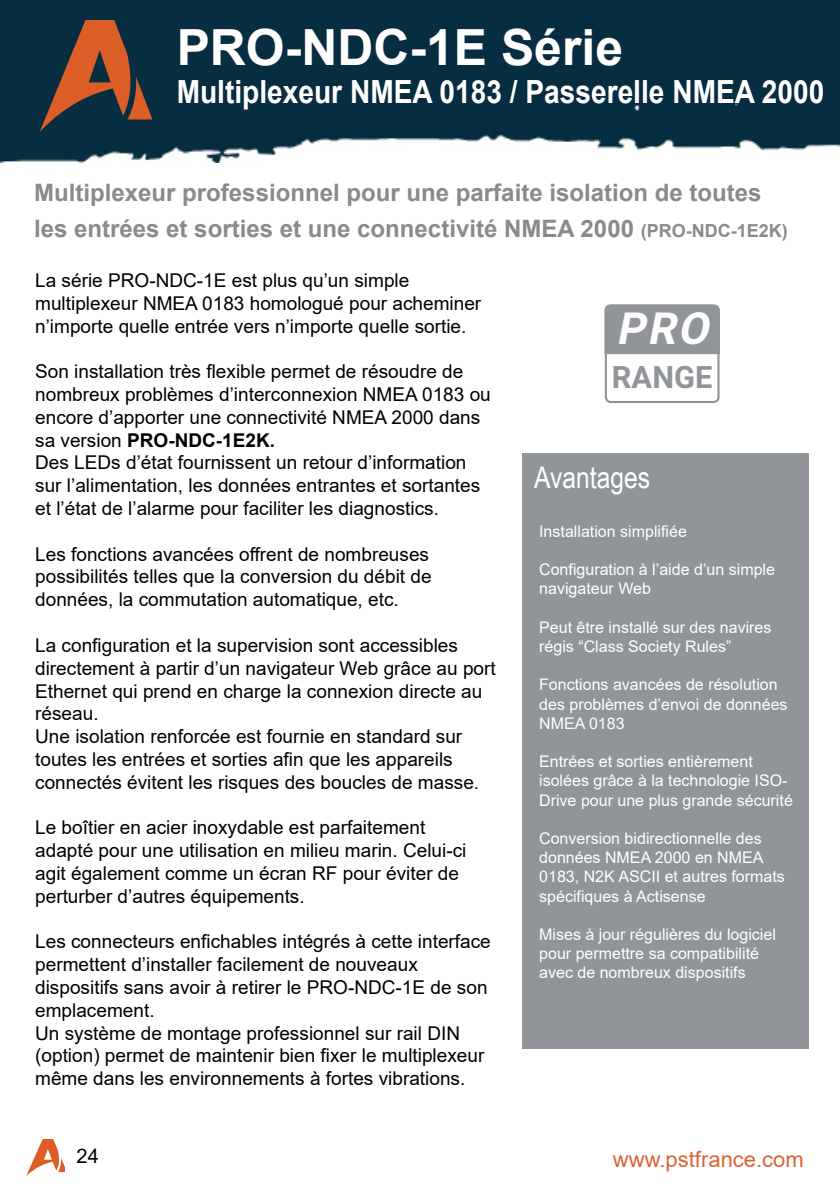
<style>
.page{position:relative;width:840px;height:1191px;background:#fff}
.page>*{position:absolute;margin:0;border:0;box-sizing:border-box;transform-origin:0 0}
.t1{font:700 49.8px "Arial";color:#fff}
.t2{font:italic 700 44.2px "Roboto";color:#fff}
.t3{font:700 32px "Arial";color:#fff;scale:.88 1}
.t4{font:700 30.8px "Roboto";color:#919498}
.t5{font:30px "Arial Narrow";color:#fff}
.t6{font:700 24px/36px "Arial";color:#898a8d}
.t7{font:22px "Arial";color:#dc6434}
.t8{font:20px "Arial";color:#000}
.t9{font:19px/22.8px "Arial";color:#000}
.t10{font:16px/19.2px "Arial";color:#fff}
.s1{font-size:18px}
.s2{font-weight:700}
</style>
<div class="page">
<svg style="left:26px;top:1139px;width:38px;height:37px"></svg>
<img style="left:0;top:0;width:839px;height:162px">
<div style="left:522px;top:454px;width:286px;height:595px;background:#919498"></div>
<svg style="left:40px;top:20px;width:112px;height:112px;background:#593f36"></svg>
<div style="left:604px;top:305px;width:115px;height:98px;border:2px solid #919498;border-radius:5px"></div>
<div style="left:604px;top:304px;width:115px;height:50px;background:#919498"></div>
<h1 class="t1" style="left:176px;top:12px;width:447px">PRO-NDC-1E Série</h1>
<h3 class="t3" style="left:176px;top:70px;width:737px">Multiplexeur NMEA 0183 / Passerelle NMEA 2000</h3>
<p class="t6" style="left:34px;top:175px;width:754px">Multiplexeur professionnel pour une parfaite isolation de toutes les entrées et sorties et une connectivité NMEA 2000 <span class="s1">(PRO-NDC-1E2K)</span></p>
<p class="t9" style="left:35px;top:269px;width:447px">La série PRO-NDC-1E est plus qu’un simple multiplexeur NMEA 0183 homologué pour acheminer n’importe quelle entrée vers n’importe quelle sortie.</p>
<p class="t9" style="left:35px;top:360px;width:457px">Son installation très flexible permet de résoudre de nombreux problèmes d’interconnexion NMEA 0183 ou encore d’apporter une connectivité NMEA 2000 dans sa version <span class="s2">PRO-NDC-1E2K.<br></span>Des LEDs d’état fournissent un retour d’information sur l’alimentation, les données entrantes et sortantes et l’état de l’alarme pour faciliter les diagnostics.</p>
<p class="t9" style="left:35px;top:542px;width:398px">Les fonctions avancées offrent de nombreuses possibilités telles que la conversion du débit de données, la commutation automatique, etc.</p>
<p class="t9" style="left:35px;top:633px;width:462px">La configuration et la supervision sont accessibles directement à partir d’un navigateur Web grâce au port Ethernet qui prend en charge la connexion directe au réseau.<br>Une isolation renforcée est fournie en standard sur toutes les entrées et sorties afin que les appareils connectés évitent les risques des boucles de masse.</p>
<p class="t9" style="left:35px;top:816px;width:432px">Le boîtier en acier inoxydable est parfaitement adapté pour une utilisation en milieu marin. Celui-ci agit également comme un écran RF pour éviter de perturber d’autres équipements.</p>
<p class="t9" style="left:35px;top:930px;width:457px">Les connecteurs enfichableS intégrés à cette interface permettent d’installer facilement de nouveaux dispositifs sans avoir à retirer le PRO-NDC-1E de son emplacement.<br>Un système de montage professionnel sur rail DIN (option) permet de maintenir bien fixer le multiplexeur même dans les environnements à fortes vibrations.</p>
<h2 class="t2" style="left:616px;top:297px;width:105px">PRO</h2>
<h3 class="t4" style="left:611px;top:355px;width:102px">RANGE</h3>
<h3 class="t5" style="left:534px;top:455px;width:117px">Avantages</h3>
<p class="t10" style="left:539px;top:521px;width:149px">Installation simplifiée</p>
<p class="t10" style="left:539px;top:560px;width:237px">Configuration à l’aide d’un simple navigateur Web</p>
<p class="t10" style="left:539px;top:617px;width:234px">Peut être installé sur des navires régis “Class Society Rules”</p>
<p class="t10" style="left:539px;top:675px;width:250px">Fonctions avancées de résolution des problèmes d’envoi de données<br>NMEA 0183</p>
<p class="t10" style="left:539px;top:752px;width:255px">Entrées et sorties entièrement isolées grâce à la technologie ISO-<br>Drive pour une plus grande sécurité</p>
<p class="t10" style="left:539px;top:828px;width:247px">Conversion bidirectionnelle des données NMEA 2000 en NMEA<br>0183, N2K ASCII et autres formats spécifiques à Actisense</p>
<p class="t10" style="left:539px;top:924px;width:238px">Mises à jour régulières du logiciel pour permettre sa compatibilité avec de nombreux dispositifs</p>
<p class="t8" style="left:77px;top:1142px;width:24px">24</p>
<p class="t7" style="left:612px;top:1144px;width:192px">www.pstfrance.com</p>
</div>
